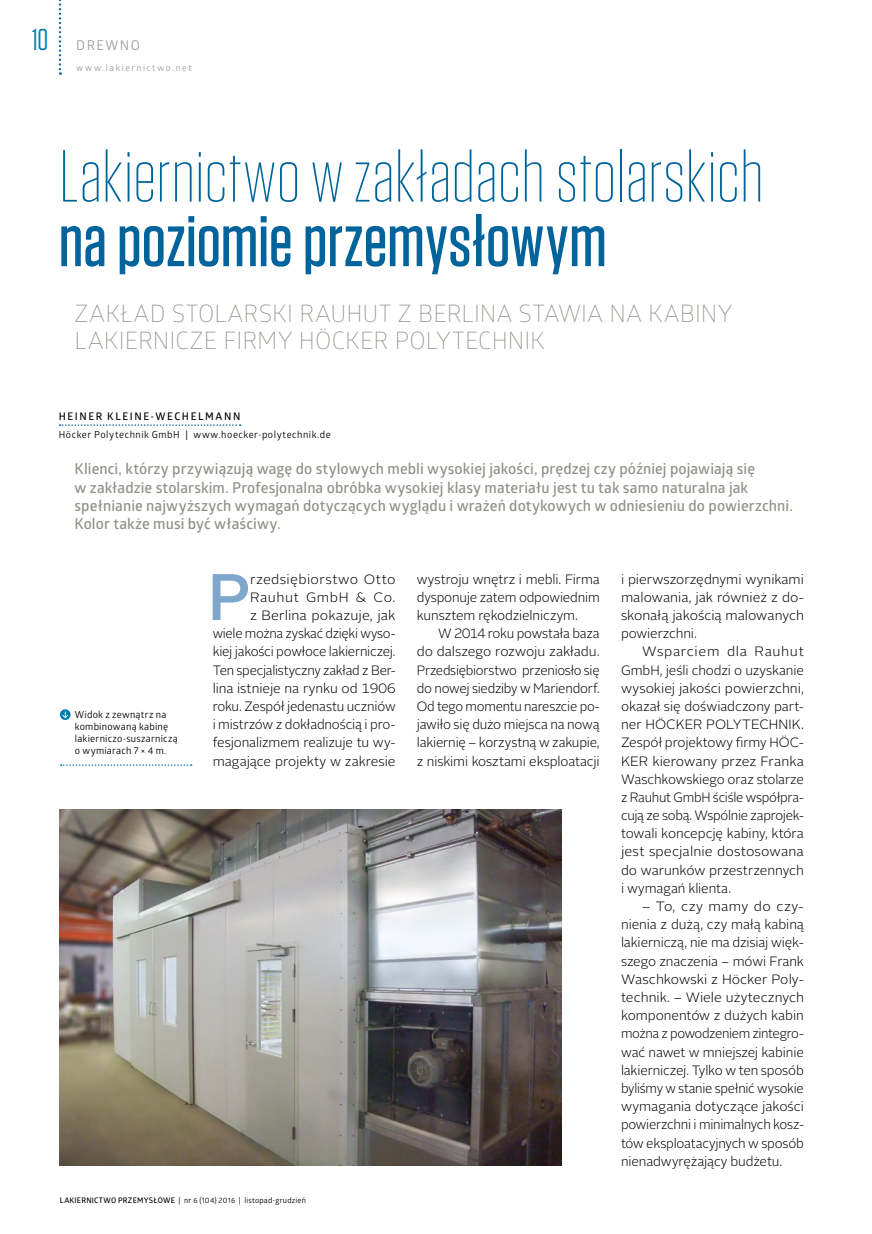
<style>
.page{position:relative;width:872px;height:1234px;background:#fff}
.page>*{position:absolute;margin:0;border:0;box-sizing:border-box;transform-origin:0 0}
.t1{font:200 73.5px "Tungsten";letter-spacing:-.005em;color:#00649c}
.t2{font:500 73.5px "Tungsten";color:#00649c}
.t3{font:500 65.4px "Alright Sans";color:#7da8cc}
.t4{font:30px "Tungsten";color:#007daf}
.t5{font:300 24px/27px "Glober";letter-spacing:.01em;color:#91918a}
.t6{font:600 15px/18.1px "Glober";letter-spacing:.005em;color:#91918a}
.t7{font:300 13.5px/18.1px "Alright Sans";letter-spacing:-.01em;color:#000;text-align:justify;scale:1.05 1}
.t8{font:300 13.5px/18.1px "Alright Sans";letter-spacing:-.01em;color:#000;text-align:justify}
.t9{font:13.5px "Glober";letter-spacing:.11em;color:#9c9d9d}
.t10{font:600 10.5px "Glober";letter-spacing:.15em;color:#000}
.t11{font:9.75px/12px "Glober";letter-spacing:.03em;color:#000}
.t12{font:9.75px "Glober";letter-spacing:.055em;color:#000}
.t13{font:9px "Glober";letter-spacing:.165em;color:#9c9d9d}
.t14{font:7.65px "Glober";letter-spacing:.025em;color:#000}
.s1{font-weight:600}
</style>
<div class="page">
<svg style="left:60px;top:424px;width:181px;height:2px"></svg>
<img style="left:60px;top:809px;width:502px;height:356px">
<svg style="left:61px;top:764px;width:131px;height:1px"></svg>
<svg style="left:60px;top:709px;width:11px;height:10px"></svg>
<svg style="left:59px;top:0;width:2px;height:75px"></svg>
<h3 class="t4" style="left:32px;top:24px;width:18px">10</h3>
<p class="t9" style="left:76px;top:36px;width:65px">DREWNO</p>
<p class="t13" style="left:76px;top:61px;width:117px">www.lakiernictwo.net</p>
<h1 class="t1" style="left:59px;top:139px;width:706px">Lakiernictwo w zakładach stolarskich</h1>
<h1 class="t2" style="left:59px;top:202px;width:549px">na poziomie przemysłowym</h1>
<h3 class="t5" style="left:75px;top:299px;width:659px">ZAKŁAD STOLARSKI RAUHUT Z BERLINA STAWIA NA KABINY<br>LAKIERNICZE FIRMY HÖCKER POLYTECHNIK</h3>
<p class="t10" style="left:59px;top:408px;width:183px">HEINER KLEINE-WECHELMANN</p>
<p class="t12" style="left:59px;top:427px;width:273px">Höcker Polytechnik GmbH | www.hoecker-polytechnik.de</p>
<p class="t6" style="left:75px;top:459px;width:720px">Klienci, którzy przywiązują wagę do stylowych mebli wysokiej jakości, prędzej czy później pojawiają się<br>w zakładzie stolarskim. Profesjonalna obróbka wysokiej klasy materiału jest tu tak samo naturalna jak spełnianie najwyższych wymagań dotyczących wyglądu i wrażeń dotykowych w odniesieniu do powierzchni.<br>Kolor także musi być właściwy.</p>
<p class="t11" style="left:75px;top:707px;width:105px">Widok z zewnątrz na kombinowaną kabinę lakierniczo-suszarniczą o wymiarach 7 × 4 m.</p>
<p class="t7" style="left:213px;top:570px;width:176px;text-align:right">rzedsiębiorstwo Otto<br>Rauhut GmbH &amp; Co.<br>z Berlina pokazuje, jak<br>wiele można zyskać dzięki wyso&shy;kiej jakości powłoce lakierniczej.<br>Ten specjalistyczny zakład z Ber&shy;lina istnieje na rynku od 1906 roku. Zespół jedenastu uczniów i mistrzów z dokładnością i pro&shy;fesjonalizmem realizuje tu wy&shy;magające projekty w zakresie</p>
<h2 class="t3" style="left:208px;top:551px;width:45px">P</h2>
<p class="t14" style="left:60px;top:1194px;width:247px"><span class="s1">LAKIERNICTWO PRZEMYSŁOWE</span> | nr 6 (104) 2016 | listopad-grudzień</p>
<p class="t8" style="left:417px;top:570px;width:184px">wystroju wnętrz i mebli. Firma dysponuje zatem odpowiednim kunsztem rękodzielniczym.</p>
<p class="t8" style="left:417px;top:624px;width:184px;text-indent:21px">W 2014 roku powstała baza do dalszego rozwoju zakładu.<br>Przedsiębiorstwo przeniosło się do nowej siedziby w Mariendorf.<br>Od tego momentu nareszcie po&shy;jawiło się dużo miejsca na nową lakiernię – korzystną w zakupie, z niskimi kosztami eksploatacji</p>
<p class="t8" style="left:621px;top:570px;width:184px">i pierwszorzędnymi wynikami malowania, jak również z do&shy;skonałą jakością malowanych powierzchni.</p>
<p class="t7" style="left:621px;top:642px;width:176px;text-indent:21px">Wsparciem dla Rauhut GmbH, jeśli chodzi o uzyskanie wysokiej jakości powierzchni, okazał się doświadczony part&shy;ner HÖCKER POLYTECHNIK.<br>Zespół projektowy firmy HÖC-KER kierowany przez Franka Waschkowskiego oraz stolarze z Rauhut GmbH ściśle współpra&shy;cują ze sobą. Wspólnie zaprojek&shy;towali koncepcję kabiny, która jest specjalnie dostosowana do warunków przestrzennych i wymagań klienta.</p>
<p class="t7" style="left:621px;top:897px;width:176px;text-indent:21px">– To, czy mamy do czy&shy;nienia z dużą, czy małą kabiną lakierniczą, nie ma dzisiaj więk&shy;szego znaczenia – mówi Frank Waschkowski z Höcker Poly&shy;technik. – Wiele użytecznych komponentów z dużych kabin można z powodzeniem zintegro&shy;wać nawet w mniejszej kabinie lakierniczej. Tylko w ten sposób byliśmy w stanie spełnić wysokie wymagania dotyczące jakości powierzchni i minimalnych kosz&shy;tów eksploatacyjnych w sposób nienadwyrężający budżetu.</p>
</div>
